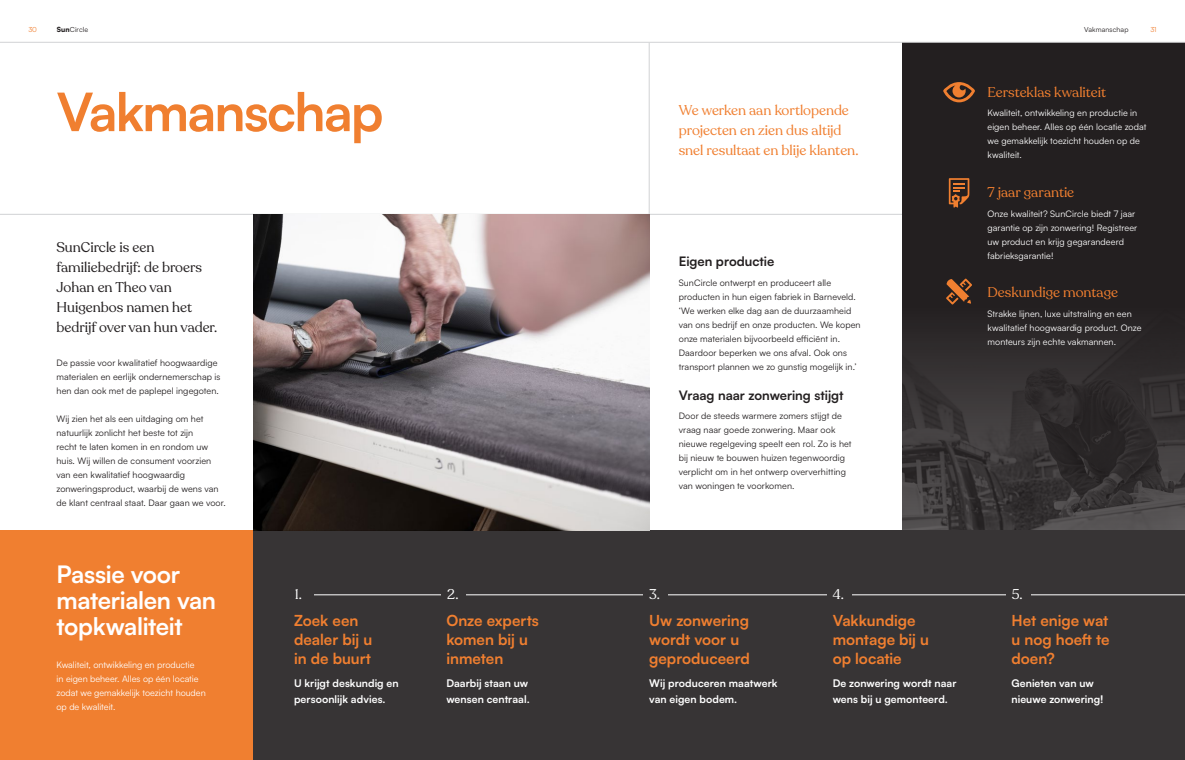
<style>
.page{position:relative;width:1185px;height:760px;background:#fff}
.page>*{position:absolute;margin:0;border:0;box-sizing:border-box;transform-origin:0 0}
.t1{font:700 52.7px "Satoshi";letter-spacing:-.03em;color:#f07f30}
.Kop{font:700 24px/26px "Satoshi";letter-spacing:-.015em;color:#fff}
.Subkop_White{font:700 15.2px/18.7px "Satoshi";color:#f07f30}
.Subkop_Serif{font:14px/20px "Recoleta";letter-spacing:-.005em;color:#f07f30}
.Subkop_Serif-2{font:14px/20px "Recoleta";color:#231f20}
.t2{font:14px "Recoleta";color:#fff}
.Subkop{font:700 13px "Satoshi";color:#231f20}
.Subkop_White-2{font:700 10.5px/16.3px "Satoshi";letter-spacing:.005em;color:#fff}
.Subkop_Serif-3{font:9px/14px "Satoshi";letter-spacing:.005em;color:#231f20}
.Paragraaftekst_White{font:9px/14px "Satoshi";letter-spacing:.005em;color:#fff}
.t3{font:7px "Satoshi";letter-spacing:.015em;color:#231f20}
.t4{font:7px "Satoshi";color:#f07f30}
.s1{font-weight:900}
</style>
<div class="page">
<hr style="left:0;top:214px;width:1185px;height:1px;background:#d1d2d4">
<div style="left:903px;top:42px;width:282px;height:489px;background:#231f20"></div>
<img style="left:903px;top:341px;width:282px;height:190px">
<hr style="left:649px;top:43px;width:1px;height:717px;background:#d1d2d4">
<div style="left:0;top:531px;width:310px;height:229px;background:#f07f30"></div>
<div style="left:254px;top:531px;width:931px;height:229px;background:#373435"></div>
<hr style="left:0;top:42px;width:1185px;height:1px;background:#d1d2d4">
<svg style="left:949px;top:178px;width:20px;height:30px"></svg>
<svg style="left:946px;top:278px;width:26px;height:27px"></svg>
<svg style="left:943px;top:82px;width:32px;height:20px"></svg>
<hr style="left:294px;top:594px;width:891px;height:1px;background:#fff">
<div style="left:289px;top:582px;width:24px;height:20px;background:#373435"></div>
<div style="left:441px;top:582px;width:25px;height:20px;background:#373435"></div>
<div style="left:643px;top:582px;width:25px;height:20px;background:#373435"></div>
<div style="left:1006px;top:582px;width:24px;height:20px;background:#373435"></div>
<div style="left:827px;top:582px;width:24px;height:20px;background:#373435"></div>
<img style="left:254px;top:214px;width:395px;height:317px">
<p class="t4" style="left:28px;top:25px;width:10px">30</p>
<p class="t3" style="left:57px;top:25px;width:33px"><span class="s1">Sun</span>Circle</p>
<p class="t3" style="left:1084px;top:25px;width:46px">Vakmanschap</p>
<p class="t4" style="left:1150px;top:25px;width:8px">31</p>
<p class="t1" style="left:57px;top:74px;width:328px">Vakmanschap</p>
<p class="Subkop_Serif-2" style="left:57px;top:238px;width:162px">SunCircle is een familiebedrijf: de broers<br>Johan en Theo van<br>Huigenbos namen het bedrijf over van hun vader.</p>
<p class="Subkop_Serif-3" style="left:57px;top:356px;width:165px">De passie voor kwalitatief hoogwaardige materialen en eerlijk ondernemerschap is hen dan ook met de paplepel ingegoten.</p>
<p class="Subkop_Serif-3" style="left:57px;top:412px;width:171px">Wij zien het als een uitdaging om het natuurlijk zonlicht het beste tot zijn<br>recht te laten komen in en rondom uw huis. Wij willen de consument voorzien van een kwalitatief hoogwaardig zonweringsproduct, waarbij de wens van de klant centraal staat. Daar gaan we voor.</p>
<p class="Subkop_Serif" style="left:679px;top:101px;width:181px">We werken aan kortlopende projecten en zien dus altijd snel resultaat en blije klanten.</p>
<p class="Subkop" style="left:679px;top:252px;width:97px">Eigen productie</p>
<p class="Subkop_Serif-3" style="left:679px;top:275px;width:183px">SunCircle ontwerpt en produceert alle producten in hun eigen fabriek in Barneveld. ‘We werken elke dag aan de duurzaamheid van ons bedrijf en onze producten. We kopen onze materialen bijvoorbeeld efficiënt in.<br>Daardoor beperken we ons afval. Ook ons transport plannen we zo gunstig mogelijk in.’</p>
<p class="Subkop" style="left:679px;top:385px;width:166px">Vraag naar zonwering stijgt</p>
<p class="Subkop_Serif-3" style="left:679px;top:409px;width:174px">Door de steeds warmere zomers stijgt de vraag naar goede zonwering. Maar ook nieuwe regelgeving speelt een rol. Zo is het bij nieuw te bouwen huizen tegenwoordig verplicht om in het ontwerp oververhitting van woningen te voorkomen.</p>
<p class="Subkop_Serif" style="left:987px;top:82px;width:120px">Eersteklas kwaliteit</p>
<p class="Paragraaftekst_White" style="left:987px;top:106px;width:161px">Kwaliteit, ontwikkeling en productie in eigen beheer. Alles op één locatie zodat we gemakkelijk toezicht houden op de kwaliteit.</p>
<p class="Subkop_Serif" style="left:987px;top:182px;width:88px">7 jaar garantie</p>
<p class="Paragraaftekst_White" style="left:987px;top:206px;width:151px">Onze kwaliteit? SunCircle biedt 7 jaar garantie op zijn zonwering! Registreer uw product en krijg gegarandeerd fabrieksgarantie!</p>
<p class="Subkop_Serif" style="left:987px;top:282px;width:132px">Deskundige montage</p>
<p class="Paragraaftekst_White" style="left:987px;top:306px;width:156px">Strakke lijnen, luxe uitstraling en een kwalitatief hoogwaardig product. Onze monteurs zijn echte vakmannen.</p>
<p class="Kop" style="left:57px;top:560px;width:161px">Passie voor materialen van topkwaliteit</p>
<p class="Paragraaftekst_White" style="left:57px;top:657px;width:151px">Kwaliteit, ontwikkeling en productie<br>in eigen beheer. Alles op één locatie zodat we gemakkelijk toezicht houden op de kwaliteit.</p>
<p class="t2" style="left:295px;top:586px;width:9px">1.</p>
<p class="t2" style="left:447px;top:586px;width:13px">2.</p>
<p class="t2" style="left:649px;top:586px;width:12px">3.</p>
<p class="t2" style="left:833px;top:586px;width:13px">4.</p>
<p class="t2" style="left:1012px;top:586px;width:12px">5.</p>
<p class="Subkop_White" style="left:294px;top:610px;width:80px">Zoek een dealer bij u in de buurt</p>
<p class="Subkop_White-2" style="left:294px;top:674px;width:106px">U krijgt deskundig en persoonlijk advies.</p>
<p class="Subkop_White" style="left:446px;top:610px;width:94px">Onze experts komen bij u inmeten</p>
<p class="Subkop_White-2" style="left:446px;top:674px;width:85px">Daarbij staan uw wensen centraal.</p>
<p class="Subkop_White" style="left:649px;top:610px;width:102px">Uw zonwering wordt voor u geproduceerd</p>
<p class="Subkop_White-2" style="left:649px;top:674px;width:130px">Wij produceren maatwerk van eigen bodem.</p>
<p class="Subkop_White" style="left:833px;top:610px;width:98px">Vakkundige montage bij u op locatie</p>
<p class="Subkop_White-2" style="left:833px;top:674px;width:125px">De zonwering wordt naar wens bij u gemonteerd.</p>
<p class="Subkop_White" style="left:1011px;top:610px;width:100px;text-align:justify">Het enige wat u nog hoeft te doen?</p>
<p class="Subkop_White-2" style="left:1011px;top:674px;width:94px">Genieten van uw nieuwe zonwering!</p>
</div>
